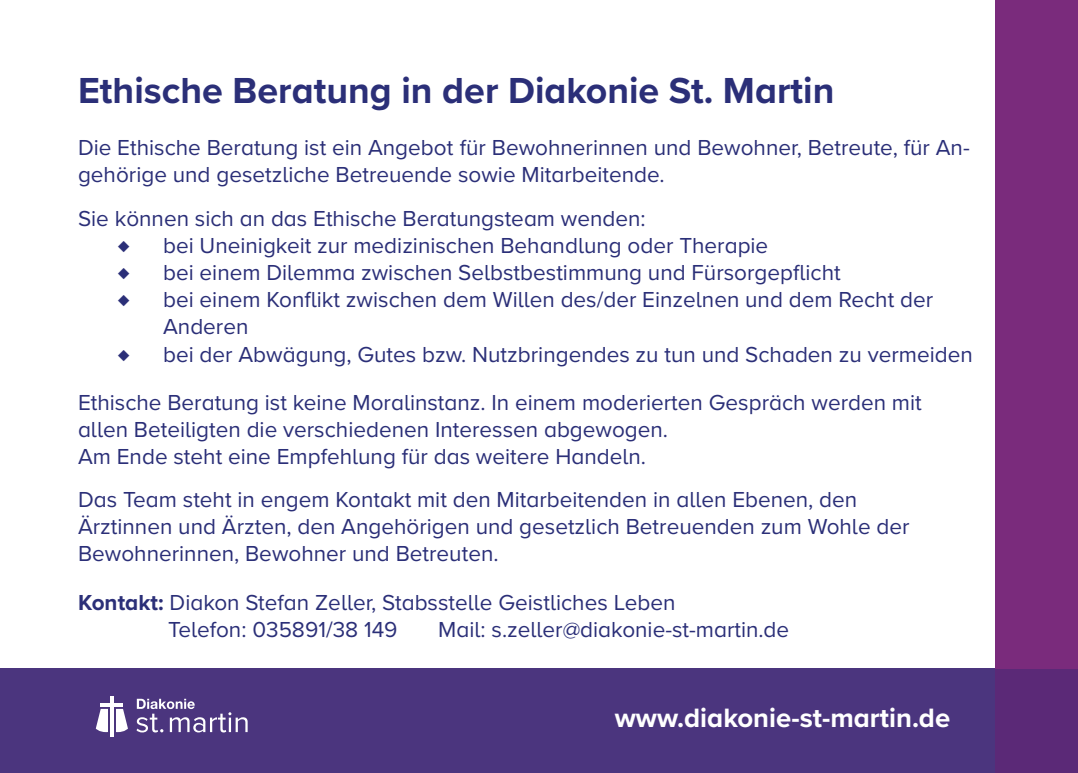
<style>
.page{position:relative;width:1078px;height:773px;background:#fff}
.page>*{position:absolute;margin:0;border:0;box-sizing:border-box;transform-origin:0 0}
.t1{font:700 37.5px "Proxima Nova A";color:#2b2f78}
.t2{font:700 27.5px "Proxima Nova A";color:#fff}
.t3{font:22.5px/27px "Proxima Nova A";color:#2b2f78}
.s1{font-weight:700}
</style>
<div class="page">
<div style="left:0;top:668px;width:995px;height:104px;background:#4b357e"></div>
<div style="left:995px;top:668px;width:82px;height:104px;background:#5b2977"></div>
<div style="left:995px;top:0;width:82px;height:668px;background:#7a2b7c"></div>
<svg style="left:116px;top:708px;width:12px;height:24px"></svg>
<hr style="left:110px;top:696px;width:3px;height:40px;background:#fff">
<hr style="left:101px;top:703px;width:22px;height:3px;background:#fff">
<svg style="left:136px;top:698px;width:111px;height:34px"></svg>
<svg style="left:96px;top:708px;width:11px;height:24px"></svg>
<h1 class="t1" style="left:78px;top:62px;width:757px">Ethische Beratung in der Diakonie St. Martin</h1>
<p class="t3" style="left:78px;top:133px;width:893px">Die Ethische Beratung ist ein Angebot für Bewohnerinnen und Bewohner, Betreute, für An&shy;gehörige und gesetzliche Betreuende sowie Mitarbeitende.</p>
<p class="t3" style="left:118px;top:204px;width:529px;text-indent:-40px">Sie können sich an das Ethische Beratungsteam wenden: ♦</p>
<p class="t3" style="left:163px;top:231px;width:606px">bei Uneinigkeit zur medizinischen Behandlung oder Therapie</p>
<p class="t3" style="left:118px;top:258px;width:13px">♦</p>
<p class="t3" style="left:163px;top:258px;width:679px">bei einem Dilemma zwischen Selbstbestimmung und Fürsorgepflicht</p>
<p class="t3" style="left:118px;top:285px;width:13px">♦</p>
<p class="t3" style="left:163px;top:285px;width:771px">bei einem Konflikt zwischen dem Willen des/der Einzelnen und dem Recht der<br>Anderen</p>
<p class="t3" style="left:118px;top:339px;width:13px">♦</p>
<p class="t3" style="left:78px;top:329px;width:896px;line-height:48.5px;text-indent:85px">bei der Abwägung, Gutes bzw. Nutzbringendes zu tun und Schaden zu vermeiden<br>Ethische Beratung ist keine Moralinstanz. In einem moderierten Gespräch werden mit</p>
<p class="t3" style="left:78px;top:415px;width:591px">allen Beteiligten die verschiedenen Interessen abgewogen.<br>Am Ende steht eine Empfehlung für das weitere Handeln.</p>
<p class="t3" style="left:78px;top:485px;width:832px">Das Team steht in engem Kontakt mit den Mitarbeitenden in allen Ebenen, den<br>Ärztinnen und Ärzten, den Angehörigen und gesetzlich Betreuenden zum Wohle der<br>Bewohnerinnen, Bewohner und Betreuten.</p>
<p class="t3" style="left:168px;top:587px;width:508px;text-indent:-90px"><span class="s1">Kontakt:</span> Diakon Stefan Zeller, Stabsstelle Geistliches Leben<br>Telefon: 035891/38 149</p>
<p class="t3" style="left:438px;top:614px;width:352px">Mail: s.zeller@diakonie-st-martin.de</p>
<p class="t2" style="left:614px;top:697px;width:337px">www.diakonie-st-martin.de</p>
</div>
